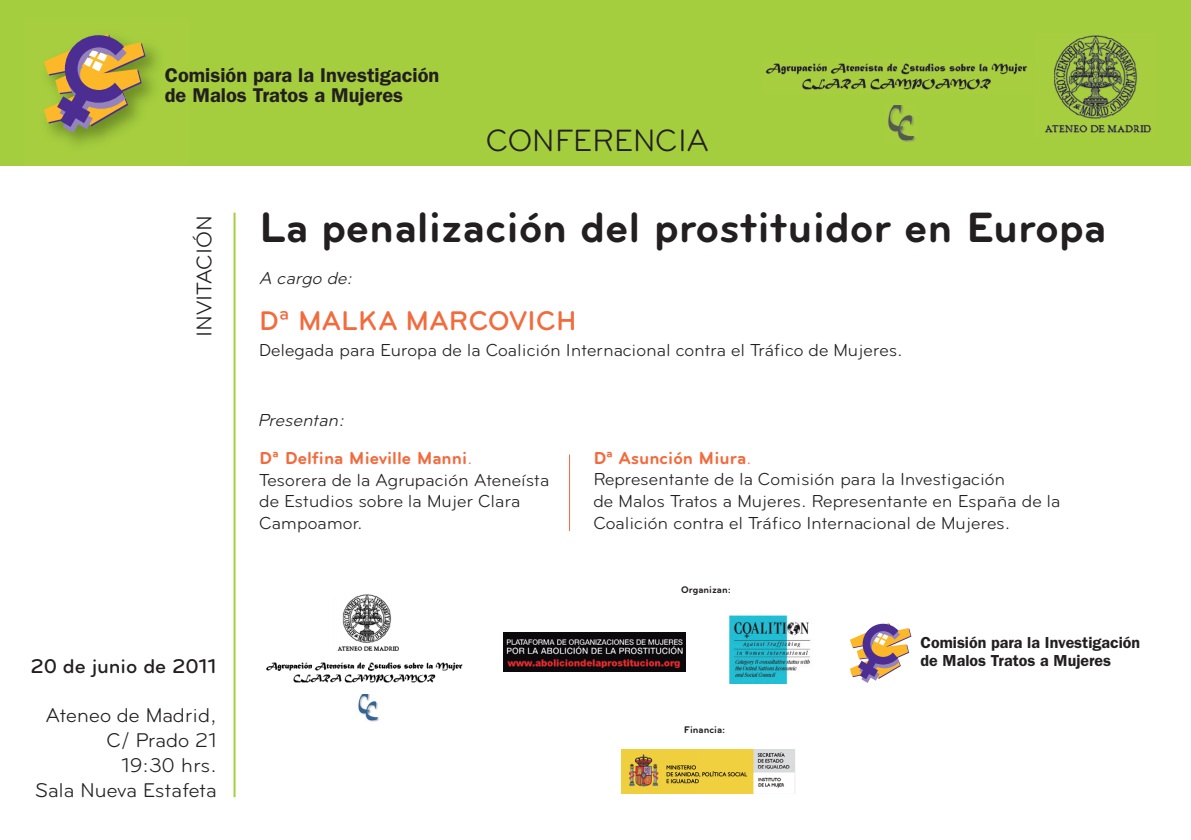
<style>
.page{position:relative;width:1191px;height:840px;background:#fff}
.page>*{position:absolute;margin:0;border:0;box-sizing:border-box;transform-origin:0 0}
.t1{font:700 44px "Bryant";color:#231f20}
.t2{font:32px "Bryant";letter-spacing:-.015em;color:#231f20}
.t3{font:500 28px "Bryant";color:#f26b3d}
.t4{font:22px "Bryant";color:#231f20}
.t5{font:20.6px/24.8px "Bryant";letter-spacing:-.005em;color:#231f20;text-align:right}
.t6{font:500 20.6px "Bryant";letter-spacing:-.01em;color:#231f20}
.t7{font:600 20px/20px "Franklin Gothic";color:#231f20}
.t8{font:18px/21.6px "Bryant";color:#231f20}
.t9{font:italic 18px "Bryant";color:#231f20}
.t10{font:600 16px/18.4px "Franklin Gothic";color:#231f20}
.t11{font:700 10px "Bryant";color:#231f20}
.s1{font-weight:700;color:#f26b3d}
.s2{color:#f26b3d}
</style>
<div class="page">
<div style="left:0;top:0;width:1191px;height:165px;background:#a5ce3f"></div>
<hr style="left:233px;top:212px;width:2px;height:584px;background:#a5ce3f">
<svg style="left:850px;top:623px;width:61px;height:59px"></svg>
<svg style="left:622px;top:793px;width:173px;height:1px"></svg>
<img style="left:622px;top:749px;width:173px;height:44px">
<img style="left:338px;top:594px;width:61px;height:56px">
<img style="left:503px;top:632px;width:182px;height:39px">
<hr style="left:569px;top:454px;width:1px;height:76px;background:#f26b3d">
<img style="left:729px;top:615px;width:82px;height:67px">
<img style="left:358px;top:694px;width:21px;height:28px">
<img style="left:266px;top:662px;width:197px;height:21px">
<img style="left:1045px;top:35px;width:106px;height:98px">
<img style="left:53px;top:47px;width:104px;height:97px">
<svg style="left:44px;top:34px;width:101px;height:99px"></svg>
<img style="left:888px;top:105px;width:28px;height:37px">
<img style="left:765px;top:63px;width:262px;height:27px">
<p class="t7" style="left:165px;top:67px;width:276px">Comisión para la Investigación de Malos Tratos a Mujeres</p>
<h2 class="t2" style="left:486px;top:128px;width:225px">CONFERENCIA</h2>
<p class="t4" style="left:196px;top:336px;width:123px;rotate:-90deg">INVITACIÓN</p>
<p class="t6" style="left:30px;top:657px;width:188px">20 de junio de 2011</p>
<p class="t5" style="left:35px;top:704px;width:183px">Ateneo de Madrid,<br>C/ Prado 21<br>19:30 hrs.<br>Sala Nueva Estafeta</p>
<h1 class="t1" style="left:259px;top:210px;width:849px">La penalización del prostituidor en Europa</h1>
<p class="t9" style="left:259px;top:271px;width:98px">A cargo de:</p>
<h3 class="t3" style="left:259px;top:310px;width:320px">Dª MALKA MARCOVICH</h3>
<p class="t8" style="left:259px;top:340px;width:645px">Delegada para Europa de la Coalición Internacional contra el Tráfico de Mujeres.</p>
<p class="t9" style="left:257px;top:412px;width:92px">Presentan:</p>
<p class="t8" style="left:259px;top:448px;width:291px"><span class="s1">Dª Delfina Mieville Manni</span><span class="s2">.<br></span>Tesorera de la Agrupación Ateneísta de Estudios sobre la Mujer Clara<br>Campoamor.</p>
<p class="t8" style="left:593px;top:448px;width:469px"><span class="s1">Dª Asunción Miura</span><span class="s2">.<br></span>Representante de la Comisión para la Investigación<br>de Malos Tratos a Mujeres. Representante en España de la Coalición contra el Tráfico Internacional de Mujeres.</p>
<p class="t11" style="left:681px;top:585px;width:51px">Organizan:</p>
<p class="t11" style="left:684px;top:725px;width:43px">Financia:</p>
<p class="t10" style="left:920px;top:634px;width:221px">Comisión para la Investigación de Malos Tratos a Mujeres</p>
</div>
